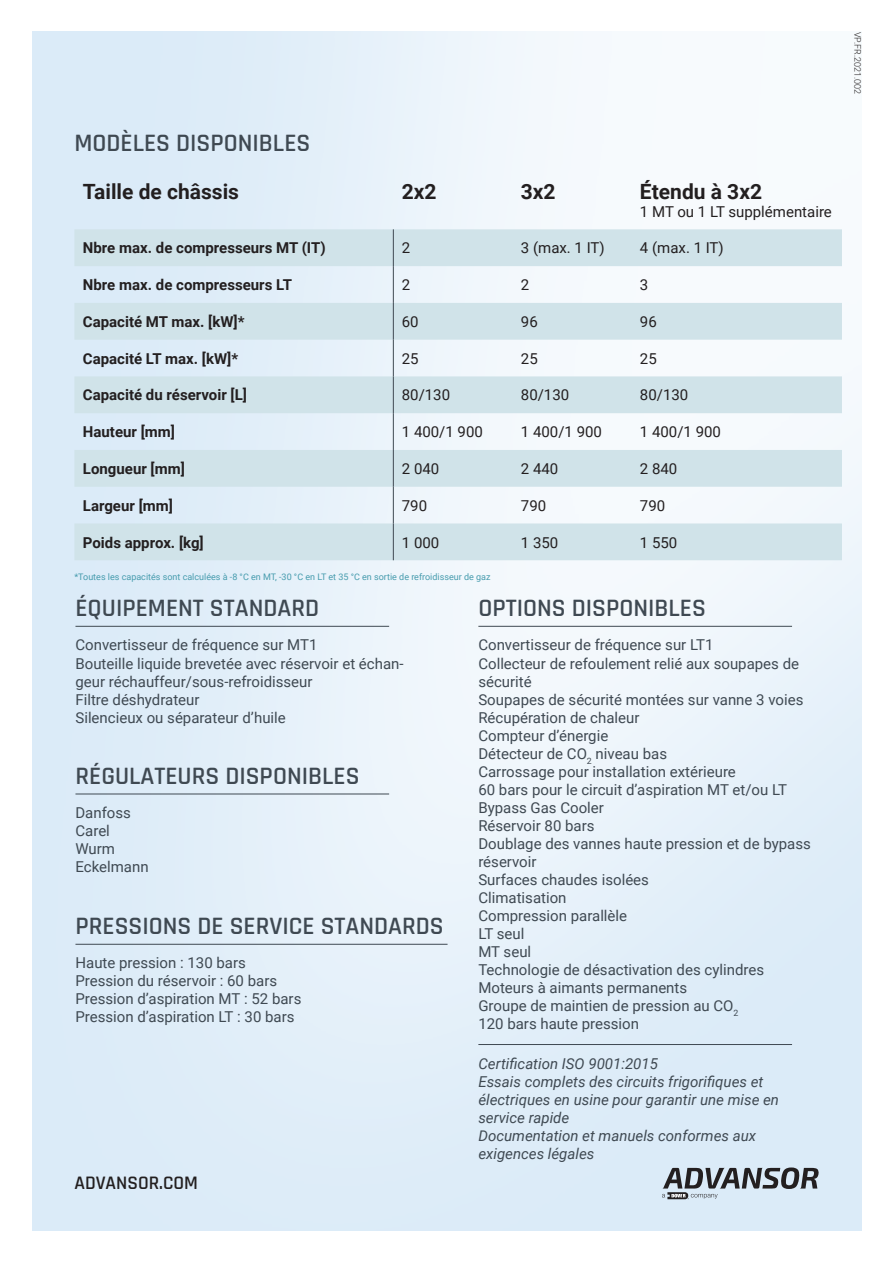
<style>
.page{position:relative;width:893px;height:1263px;background:#fff}
.page>*{position:absolute;margin:0;border:0;box-sizing:border-box;transform-origin:0 0}
.t1{font:600 25.35px "Rajdhani";color:#3f4952}
.t2{font:700 21px "Roboto";color:#231f20}
.t3{font:600 19.35px "Rajdhani";color:#231f20}
.t4{font:15px/18px "Roboto";color:#3f4952}
.t5{font:italic 15px/18px "Roboto";color:#3f4952}
.t6{font:700 15px "Roboto";color:#231f20}
.t7{font:15px "Roboto";color:#231f20}
.t8{font:9px "Roboto";color:#479cae}
.t9{font:300 9px "Roboto";color:#231f20}
</style>
<div class="page">
<svg style="left:662px;top:1167px;width:157px;height:32px;background:#99a2aa"></svg>
<svg style="left:74px;top:229px;width:768px;height:331px;fill:#d0e3e9"></svg>
<hr style="left:393px;top:229px;width:1px;height:37px;background:#3f4952">
<hr style="left:393px;top:266px;width:1px;height:37px;background:#3f4952">
<hr style="left:393px;top:303px;width:1px;height:37px;background:#3f4952">
<hr style="left:393px;top:340px;width:1px;height:36px;background:#3f4952">
<hr style="left:393px;top:376px;width:1px;height:37px;background:#3f4952">
<hr style="left:393px;top:413px;width:1px;height:37px;background:#3f4952">
<hr style="left:393px;top:450px;width:1px;height:37px;background:#3f4952">
<hr style="left:393px;top:487px;width:1px;height:36px;background:#3f4952">
<hr style="left:393px;top:523px;width:1px;height:37px;background:#3f4952">
<hr style="left:75px;top:794px;width:314px;height:1px;background:#3f4952">
<hr style="left:75px;top:944px;width:373px;height:1px;background:#3f4952">
<hr style="left:478px;top:626px;width:314px;height:1px;background:#3f4952">
<hr style="left:75px;top:626px;width:314px;height:1px;background:#3f4952">
<hr style="left:478px;top:1044px;width:314px;height:1px;background:#3f4952">
<p class="t1" style="left:74px;top:128px;width:237px">MODÈLES DISPONIBLES</p>
<p class="t2" style="left:83px;top:176px;width:158px">Taille de châssis</p>
<p class="t2" style="left:402px;top:176px;width:36px">2x2</p>
<p class="t2" style="left:521px;top:176px;width:36px">3x2</p>
<p class="t2" style="left:640px;top:176px;width:124px">Étendu à 3x2</p>
<p class="t7" style="left:640px;top:201px;width:193px">1 MT ou 1 LT supplémentaire</p>
<p class="t6" style="left:83px;top:238px;width:244px">Nbre max. de compresseurs MT (IT)</p>
<p class="t7" style="left:402px;top:238px;width:10px">2</p>
<p class="t7" style="left:521px;top:238px;width:85px">3 (max. 1 IT)</p>
<p class="t7" style="left:640px;top:238px;width:85px">4 (max. 1 IT)</p>
<p class="t6" style="left:83px;top:274px;width:211px">Nbre max. de compresseurs LT</p>
<p class="t7" style="left:402px;top:274px;width:10px">2</p>
<p class="t7" style="left:521px;top:274px;width:10px">2</p>
<p class="t7" style="left:640px;top:274px;width:10px">3</p>
<p class="t6" style="left:83px;top:311px;width:163px">Capacité MT max. [kW]*</p>
<p class="t7" style="left:402px;top:311px;width:18px">60</p>
<p class="t7" style="left:521px;top:311px;width:18px">96</p>
<p class="t7" style="left:640px;top:311px;width:18px">96</p>
<p class="t6" style="left:83px;top:348px;width:157px">Capacité LT max. [kW]*</p>
<p class="t7" style="left:402px;top:348px;width:18px">25</p>
<p class="t7" style="left:521px;top:348px;width:18px">25</p>
<p class="t7" style="left:640px;top:348px;width:18px">25</p>
<p class="t6" style="left:83px;top:385px;width:166px">Capacité du réservoir [L]</p>
<p class="t7" style="left:402px;top:385px;width:50px">80/130</p>
<p class="t7" style="left:521px;top:385px;width:50px">80/130</p>
<p class="t7" style="left:640px;top:385px;width:50px">80/130</p>
<p class="t6" style="left:83px;top:421px;width:94px">Hauteur [mm]</p>
<p class="t7" style="left:402px;top:421px;width:83px">1 400/1 900</p>
<p class="t7" style="left:521px;top:421px;width:83px">1 400/1 900</p>
<p class="t7" style="left:640px;top:421px;width:83px">1 400/1 900</p>
<p class="t6" style="left:83px;top:458px;width:104px">Longueur [mm]</p>
<p class="t7" style="left:402px;top:458px;width:39px">2 040</p>
<p class="t7" style="left:521px;top:458px;width:39px">2 440</p>
<p class="t7" style="left:640px;top:458px;width:39px">2 840</p>
<p class="t6" style="left:83px;top:495px;width:92px">Largeur [mm]</p>
<p class="t7" style="left:402px;top:495px;width:27px">790</p>
<p class="t7" style="left:521px;top:495px;width:27px">790</p>
<p class="t7" style="left:640px;top:495px;width:27px">790</p>
<p class="t6" style="left:83px;top:532px;width:122px">Poids approx. [kg]</p>
<p class="t7" style="left:402px;top:532px;width:39px">1 000</p>
<p class="t7" style="left:521px;top:532px;width:39px">1 350</p>
<p class="t7" style="left:640px;top:532px;width:39px">1 550</p>
<p class="t8" style="left:74px;top:570px;width:418px">*Toutes les capacités sont calculées à -8 °C en MT, -30 °C en LT et 35 °C en sortie de refroidisseur de gaz</p>
<p class="t1" style="left:75px;top:593px;width:245px">ÉQUIPEMENT STANDARD</p>
<p class="t4" style="left:75px;top:636px;width:243px">Convertisseur de fréquence sur MT1</p>
<p class="t4" style="left:75px;top:654px;width:330px">Bouteille liquide brevetée avec réservoir et échan&shy;geur réchauffeur/sous-refroidisseur</p>
<p class="t4" style="left:75px;top:690px;width:126px">Filtre déshydrateur</p>
<p class="t4" style="left:75px;top:708px;width:212px">Silencieux ou séparateur d’huile</p>
<p class="t1" style="left:75px;top:760px;width:286px">RÉGULATEURS DISPONIBLES</p>
<p class="t4" style="left:75px;top:803px;width:57px">Danfoss</p>
<p class="t4" style="left:75px;top:821px;width:36px">Carel</p>
<p class="t4" style="left:75px;top:839px;width:41px">Wurm</p>
<p class="t4" style="left:75px;top:857px;width:75px">Eckelmann</p>
<p class="t1" style="left:75px;top:911px;width:370px">PRESSIONS DE SERVICE STANDARDS</p>
<p class="t4" style="left:75px;top:953px;width:172px">Haute pression : 130 bars</p>
<p class="t4" style="left:75px;top:971px;width:203px">Pression du réservoir : 60 bars</p>
<p class="t4" style="left:75px;top:989px;width:227px">Pression d’aspiration MT : 52 bars</p>
<p class="t4" style="left:75px;top:1007px;width:221px">Pression d’aspiration LT : 30 bars</p>
<p class="t3" style="left:74px;top:1171px;width:125px">ADVANSOR.COM</p>
<p class="t1" style="left:478px;top:593px;width:229px">OPTIONS DISPONIBLES</p>
<p class="t4" style="left:478px;top:636px;width:237px">Convertisseur de fréquence sur LT1</p>
<p class="t4" style="left:478px;top:654px;width:322px">Collecteur de refoulement relié aux soupapes de sécurité</p>
<p class="t4" style="left:478px;top:690px;width:327px">Soupapes de sécurité montées sur vanne 3 voies</p>
<p class="t4" style="left:478px;top:708px;width:163px">Récupération de chaleur</p>
<p class="t4" style="left:478px;top:726px;width:131px">Compteur d’énergie</p>
<p class="t4" style="left:478px;top:744px;width:190px">Détecteur de CO<sub>2</sub> niveau bas</p>
<p class="t4" style="left:478px;top:762px;width:259px">Carrossage pour installation extérieure</p>
<p class="t4" style="left:478px;top:780px;width:310px">60 bars pour le circuit d’aspiration MT et/ou LT</p>
<p class="t4" style="left:478px;top:798px;width:127px">Bypass Gas Cooler</p>
<p class="t4" style="left:478px;top:816px;width:118px">Réservoir 80 bars</p>
<p class="t4" style="left:478px;top:834px;width:334px">Doublage des vannes haute pression et de bypass réservoir</p>
<p class="t4" style="left:478px;top:870px;width:172px">Surfaces chaudes isolées</p>
<p class="t4" style="left:478px;top:888px;width:90px">Climatisation</p>
<p class="t4" style="left:478px;top:906px;width:150px">Compression parallèle</p>
<p class="t4" style="left:478px;top:924px;width:48px">LT seul</p>
<p class="t4" style="left:478px;top:942px;width:54px">MT seul</p>
<p class="t4" style="left:478px;top:960px;width:287px">Technologie de désactivation des cylindres</p>
<p class="t4" style="left:478px;top:978px;width:210px">Moteurs à aimants permanents</p>
<p class="t4" style="left:478px;top:996px;width:262px">Groupe de maintien de pression au CO<sub>2</sub></p>
<p class="t4" style="left:478px;top:1014px;width:162px">120 bars haute pression</p>
<p class="t5" style="left:478px;top:1054px;width:181px">Certification ISO 9001:2015</p>
<p class="t5" style="left:478px;top:1072px;width:302px">Essais complets des circuits frigorifiques et électriques en usine pour garantir une mise en service rapide</p>
<p class="t5" style="left:478px;top:1126px;width:279px">Documentation et manuels conformes aux exigences légales</p>
<p class="t9" style="left:864px;top:32px;width:63px;rotate:90deg">VP.FR.2021.002</p>
</div>
